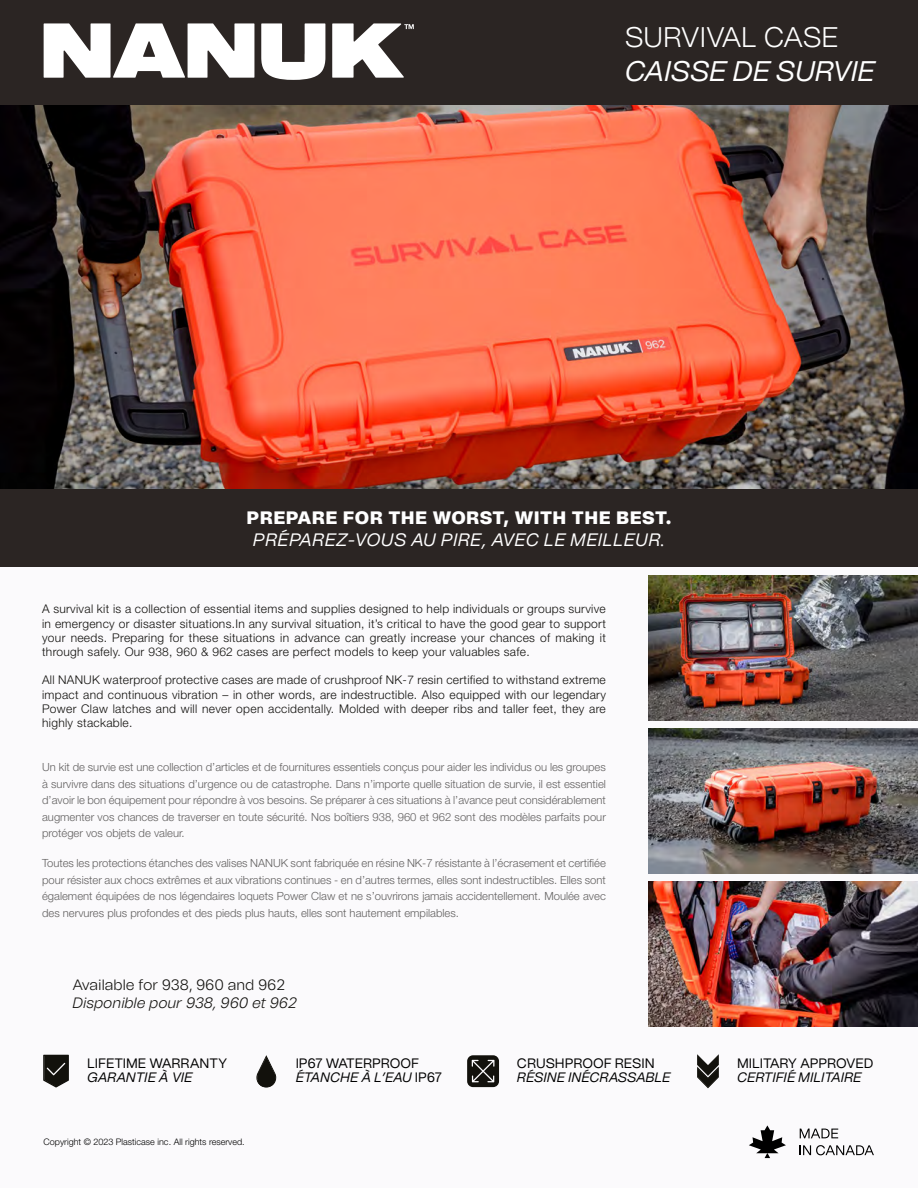
<style>
.page{position:relative;width:918px;height:1188px;background:#fbfafc}
.page>*{position:absolute;margin:0;border:0;box-sizing:border-box;transform-origin:0 0}
.t1{font:italic 28.35px "Tomato Grotesk";letter-spacing:-.005em;color:#fff}
.t2{font:300 28.35px "Tomato Grotesk";letter-spacing:-.01em;color:#fff}
.t3{font:italic 18px "Tomato Grotesk";letter-spacing:.025em;color:#fff}
.t4{font:900 18px "Tomato Grotesk";letter-spacing:.025em;color:#fff}
.t5{font:italic 300 15px "Tomato Grotesk";color:#12110e}
.t6{font:300 15px "Tomato Grotesk";color:#12110e}
.t7{font:13.65px/13.5px "Tomato Grotesk";color:#000}
.t8{font:italic 13.65px "Tomato Grotesk";color:#000}
.t9{font:300 12px/14.4px "Helvetica Neue LT Std";letter-spacing:.025em;color:#12110e;text-align:justify}
.t10{font:300 11.25px/16.5px "Helvetica Neue LT Std";color:#636161;text-align:justify}
.t11{font:300 9px "Helvetica Neue LT Std";color:#000}
.s1{font-style:italic}
</style>
<div class="page">
<svg style="left:749px;top:1125px;width:37px;height:33px"></svg>
<svg style="left:800px;top:1129px;width:38px;height:9px"></svg>
<svg style="left:800px;top:1145px;width:74px;height:10px"></svg>
<svg style="left:697px;top:1054px;width:22px;height:34px"></svg>
<svg style="left:467px;top:1055px;width:32px;height:32px"></svg>
<svg style="left:256px;top:1055px;width:21px;height:33px"></svg>
<svg style="left:43px;top:1055px;width:26px;height:33px"></svg>
<div style="left:0;top:0;width:918px;height:108px;background:#2b2523"></div>
<svg style="left:44px;top:23px;width:210px;height:55px"></svg>
<svg style="left:261px;top:23px;width:64px;height:57px"></svg>
<svg style="left:332px;top:23px;width:82px;height:55px"></svg>
<div style="left:0;top:469px;width:918px;height:98px;background:#2b2523"></div>
<img style="left:0;top:106px;width:918px;height:382px">
<img style="left:648px;top:575px;width:270px;height:145px">
<img style="left:649px;top:728px;width:269px;height:145px">
<img style="left:648px;top:881px;width:270px;height:145px">
<h1 class="t2" style="left:625px;top:17px;width:215px">SURVIVAL CASE</h1>
<h1 class="t1" style="left:625px;top:51px;width:252px">CAISSE DE SURVIE</h1>
<h2 class="t4" style="left:247px;top:504px;width:426px">PREPARE FOR THE WORST, WITH THE BEST.</h2>
<h2 class="t3" style="left:253px;top:527px;width:414px">PRÉPAREZ-VOUS AU PIRE, AVEC LE MEILLEUR.</h2>
<p class="t9" style="left:42px;top:601px;width:565px">A survival kit is a collection of essential items and supplies designed to help individuals or groups survive in emergency or disaster situations.In any survival situation, it’s critical to have the good gear to support your needs. Preparing for these situations in advance can greatly increase your chances of making it through safely. Our 938, 960 &amp; 962 cases are perfect models to keep your valuables safe.</p>
<p class="t9" style="left:42px;top:673px;width:565px">All NANUK waterproof protective cases are made of crushproof NK-7 resin certified to withstand extreme impact and continuous vibration – in other words, are indestructible. Also equipped with our legendary Power Claw latches and will never open accidentally. Molded with deeper ribs and taller feet, they are highly stackable.</p>
<p class="t10" style="left:42px;top:759px;width:565px">Un kit de survie est une collection d’articles et de fournitures essentiels conçus pour aider les individus ou les groupes à survivre dans des situations d’urgence ou de catastrophe. Dans n’importe quelle situation de survie, il est essentiel d’avoir le bon équipement pour répondre à vos besoins. Se préparer à ces situations à l’avance peut considérablement augmenter vos chances de traverser en toute sécurité. Nos boîtiers 938, 960 et 962 sont des modèles parfaits pour protéger vos objets de valeur.</p>
<p class="t10" style="left:42px;top:855px;width:565px">Toutes les protections étanches des valises NANUK sont fabriquée en résine NK-7 résistante à l’écrasement et certifiée pour résister aux chocs extrêmes et aux vibrations continues - en d’autres termes, elles sont indestructibles. Elles sont également équipées de nos légendaires loquets Power Claw et ne s’ouvrirons jamais accidentellement. Moulée avec des nervures plus profondes et des pieds plus hauts, elles sont hautement empilables.</p>
<h3 class="t6" style="left:72px;top:975px;width:214px">Available for 938, 960 and 962</h3>
<h3 class="t5" style="left:72px;top:993px;width:226px">Disponible pour 938, 960 et 962</h3>
<p class="t7" style="left:87px;top:1057px;width:142px">LIFETIME WARRANTY</p>
<p class="t8" style="left:87px;top:1068px;width:107px">GARANTIE À VIE</p>
<p class="t11" style="left:44px;top:1136px;width:203px">Copyright © 2023 Plasticase inc. All rights reserved.</p>
<p class="t7" style="left:296px;top:1057px;width:148px">IP67 WATERPROOF<br><span class="s1">ÉTANCHE À L’EAU</span> IP67</p>
<p class="t7" style="left:517px;top:1057px;width:139px">CRUSHPROOF RESIN</p>
<p class="t8" style="left:517px;top:1068px;width:155px">RÉSINE INÉCRASSABLE</p>
<p class="t7" style="left:737px;top:1056px;width:138px">MILITARY APPROVED</p>
<p class="t8" style="left:737px;top:1067px;width:126px">CERTIFIÉ MILITAIRE</p>
</div>
